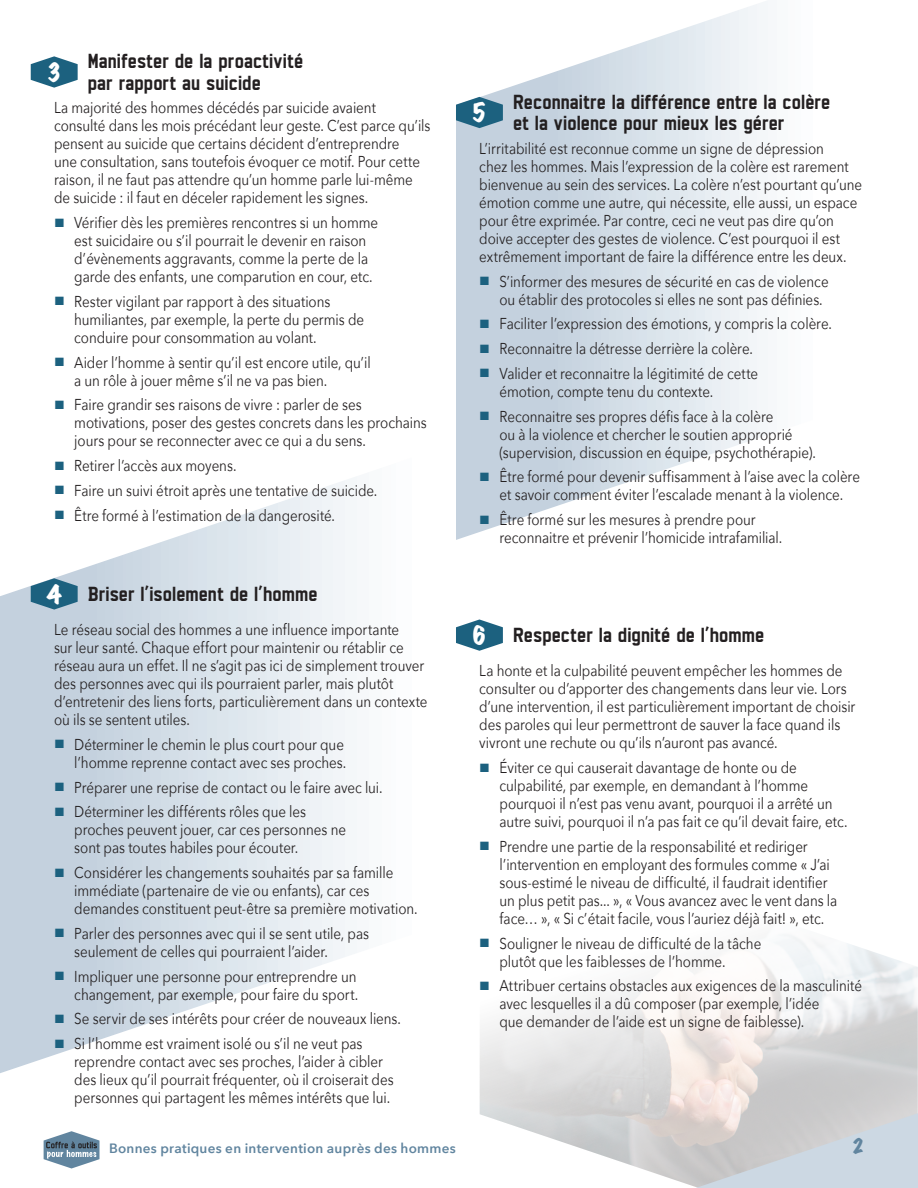
<style>
.page{position:relative;width:918px;height:1188px;background:#fff}
.page>*{position:absolute;margin:0;border:0;box-sizing:border-box;transform-origin:0 0}
.Numéro_Sous-titre{font:expanded 22.5px "Marker Felt";color:#fff}
.Sous-titre{font:700 18px/21.6px "Charles Wright";color:#231f20}
.t1{font:expanded 18px "Marker Felt";color:#61859f}
.Texte{font:15.75px/18px "Avenir Next";letter-spacing:-.005em;color:#231f20;scale:.85 1}
.t2{font:600 13.5px "Avenir Next";letter-spacing:.02em;color:#61859f}
.s1{font-family:"Arial";font-weight:900;font-size:18px;color:#1c617f}
</style>
<div class="page">
<img style="left:480px;top:935px;width:438px;height:218px">
<svg style="left:594px;top:1084px;width:324px;height:104px;background:#d2d3d5"></svg>
<svg style="left:456px;top:619px;width:47px;height:32px"></svg>
<svg style="left:456px;top:1px;width:312px;height:539px"></svg>
<svg style="left:456px;top:97px;width:47px;height:31px"></svg>
<svg style="left:0;top:477px;width:357px;height:596px"></svg>
<svg style="left:31px;top:578px;width:47px;height:32px;background:#4c829a"></svg>
<svg style="left:31px;top:56px;width:47px;height:32px"></svg>
<svg style="left:44px;top:1131px;width:56px;height:37px"></svg>
<p class="Numéro_Sous-titre" style="left:47px;top:55px;width:16px">3</p>
<p class="Sous-titre" style="left:88px;top:49px;width:217px">Manifester de la proactivité par rapport au suicide</p>
<p class="Texte" style="left:54px;top:98px;width:444px">La majorité des hommes décédés par suicide avaient consulté dans les mois précédant leur geste. C’est parce qu’ils pensent au suicide que certains décident d’entreprendre<br>une consultation, sans toutefois évoquer ce motif. Pour cette raison, il ne faut pas attendre qu’un homme parle lui-même de suicide : il faut en déceler rapidement les signes.</p>
<p class="Texte" style="left:74px;top:213px;width:359px;text-indent:-20px"><span class="s1">■</span> Vérifier dès les premières rencontres si un homme est suicidaire ou s’il pourrait le devenir en raison d’évènements aggravants, comme la perte de la garde des enfants, une comparution en cour, etc.</p>
<p class="Texte" style="left:74px;top:292px;width:343px;text-indent:-20px"><span class="s1">■</span> Rester vigilant par rapport à des situations humiliantes, par exemple, la perte du permis de conduire pour consommation au volant.</p>
<p class="Texte" style="left:74px;top:352px;width:350px;text-indent:-20px"><span class="s1">■</span> Aider l’homme à sentir qu’il est encore utile, qu’il a un rôle à jouer même s’il ne va pas bien.</p>
<p class="Texte" style="left:74px;top:395px;width:416px;text-indent:-20px"><span class="s1">■</span> Faire grandir ses raisons de vivre : parler de ses motivations, poser des gestes concrets dans les prochains jours pour se reconnecter avec ce qui a du sens.</p>
<p class="Texte" style="left:54px;top:456px;width:216px"><span class="s1">■</span> Retirer l’accès aux moyens.</p>
<p class="Texte" style="left:54px;top:481px;width:382px"><span class="s1">■</span> Faire un suivi étroit après une tentative de suicide.</p>
<p class="Texte" style="left:54px;top:505px;width:332px"><span class="s1">■</span> Être formé à l’estimation de la dangerosité.</p>
<p class="Numéro_Sous-titre" style="left:47px;top:577px;width:16px">4</p>
<p class="Sous-titre" style="left:88px;top:582px;width:231px">Briser l’isolement de l’homme</p>
<p class="Texte" style="left:54px;top:620px;width:441px">Le réseau social des hommes a une influence importante<br>sur leur santé. Chaque effort pour maintenir ou rétablir ce réseau aura un effet. Il ne s’agit pas ici de simplement trouver des personnes avec qui ils pourraient parler, mais plutôt d’entretenir des liens forts, particulièrement dans un contexte où ils se sentent utiles.</p>
<p class="Texte" style="left:54px;top:735px;width:346px;text-align:right"><span class="s1">■</span> Déterminer le chemin le plus court pour que l’homme reprenne contact avec ses proches.</p>
<p class="Texte" style="left:54px;top:778px;width:388px"><span class="s1">■</span> Préparer une reprise de contact ou le faire avec lui.</p>
<p class="Texte" style="left:74px;top:802px;width:321px;text-indent:-20px"><span class="s1">■</span> Déterminer les différents rôles que les proches peuvent jouer, car ces personnes ne sont pas toutes habiles pour écouter.</p>
<p class="Texte" style="left:74px;top:863px;width:406px;text-indent:-20px"><span class="s1">■</span> Considérer les changements souhaités par sa famille immédiate (partenaire de vie ou enfants), car ces demandes constituent peut-être sa première motivation.</p>
<p class="Texte" style="left:74px;top:924px;width:349px;text-indent:-20px"><span class="s1">■</span> Parler des personnes avec qui il se sent utile, pas seulement de celles qui pourraient l’aider.</p>
<p class="Texte" style="left:54px;top:967px;width:359px;text-align:right"><span class="s1">■</span> Impliquer une personne pour entreprendre un changement, par exemple, pour faire du sport.</p>
<p class="Texte" style="left:54px;top:1009px;width:410px"><span class="s1">■</span> Se servir de ses intérêts pour créer de nouveaux liens.</p>
<p class="Texte" style="left:74px;top:1034px;width:377px;text-indent:-20px"><span class="s1">■</span> Si l’homme est vraiment isolé ou s’il ne veut pas reprendre contact avec ses proches, l’aider à cibler des lieux qu’il pourrait fréquenter, où il croiserait des personnes qui partagent les mêmes intérêts que lui.</p>
<p class="t2" style="left:109px;top:1137px;width:348px">Bonnes pratiques en intervention auprès des hommes</p>
<p class="Numéro_Sous-titre" style="left:472px;top:95px;width:16px">5</p>
<p class="Sous-titre" style="left:513px;top:90px;width:319px">Reconnaitre la différence entre la colère et la violence pour mieux les gérer</p>
<p class="Texte" style="left:479px;top:139px;width:452px">L’irritabilité est reconnue comme un signe de dépression<br>chez les hommes. Mais l’expression de la colère est rarement bienvenue au sein des services. La colère n’est pourtant qu’une émotion comme une autre, qui nécessite, elle aussi, un espace pour être exprimée. Par contre, ceci ne veut pas dire qu’on doive accepter des gestes de violence. C’est pourquoi il est extrêmement important de faire la différence entre les deux.</p>
<p class="Texte" style="left:500px;top:271px;width:389px;text-indent:-20px"><span class="s1">■</span> S’informer des mesures de sécurité en cas de violence ou établir des protocoles si elles ne sont pas définies.</p>
<p class="Texte" style="left:479px;top:314px;width:416px"><span class="s1">■</span> Faciliter l’expression des émotions, y compris la colère.</p>
<p class="Texte" style="left:479px;top:339px;width:323px"><span class="s1">■</span> Reconnaitre la détresse derrière la colère.</p>
<p class="Texte" style="left:500px;top:364px;width:306px;text-indent:-20px"><span class="s1">■</span> Valider et reconnaitre la légitimité de cette émotion, compte tenu du contexte.</p>
<p class="Texte" style="left:500px;top:406px;width:374px;text-indent:-20px"><span class="s1">■</span> Reconnaitre ses propres défis face à la colère<br>ou à la violence et chercher le soutien approprié (supervision, discussion en équipe, psychothérapie).</p>
<p class="Texte" style="left:479px;top:467px;width:450px;text-align:center"><span class="s1">■</span> Être formé pour devenir suffisamment à l’aise avec la colère et savoir comment éviter l’escalade menant à la violence.</p>
<p class="Texte" style="left:500px;top:510px;width:334px;text-indent:-20px"><span class="s1">■</span> Être formé sur les mesures à prendre pour reconnaitre et prévenir l’homicide intrafamilial.</p>
<p class="Numéro_Sous-titre" style="left:472px;top:618px;width:16px">6</p>
<p class="Sous-titre" style="left:513px;top:623px;width:253px">Respecter la dignité de l’homme</p>
<p class="Texte" style="left:479px;top:661px;width:444px">La honte et la culpabilité peuvent empêcher les hommes de consulter ou d’apporter des changements dans leur vie. Lors d’une intervention, il est particulièrement important de choisir des paroles qui leur permettront de sauver la face quand ils vivront une rechute ou qu’ils n’auront pas avancé.</p>
<p class="Texte" style="left:500px;top:758px;width:411px;text-indent:-20px"><span class="s1">■</span> Éviter ce qui causerait davantage de honte ou de culpabilité, par exemple, en demandant à l’homme pourquoi il n’est pas venu avant, pourquoi il a arrêté un autre suivi, pourquoi il n’a pas fait ce qu’il devait faire, etc.</p>
<p class="Texte" style="left:500px;top:837px;width:399px;text-indent:-20px"><span class="s1">■</span> Prendre une partie de la responsabilité et rediriger l’intervention en employant des formules comme « J’ai sous-estimé le niveau de difficulté, il faudrait identifier un plus petit pas... », « Vous avancez avec le vent dans la face… », « Si c’était facile, vous l’auriez déjà fait! », etc.</p>
<p class="Texte" style="left:500px;top:934px;width:310px;text-indent:-20px"><span class="s1">■</span> Souligner le niveau de difficulté de la tâche plutôt que les faiblesses de l’homme.</p>
<p class="Texte" style="left:500px;top:976px;width:428px;text-indent:-20px"><span class="s1">■</span> Attribuer certains obstacles aux exigences de la masculinité avec lesquelles il a dû composer (par exemple, l’idée<br>que demander de l’aide est un signe de faiblesse).</p>
<p class="t1" style="left:852px;top:1132px;width:13px">2</p>
</div>
